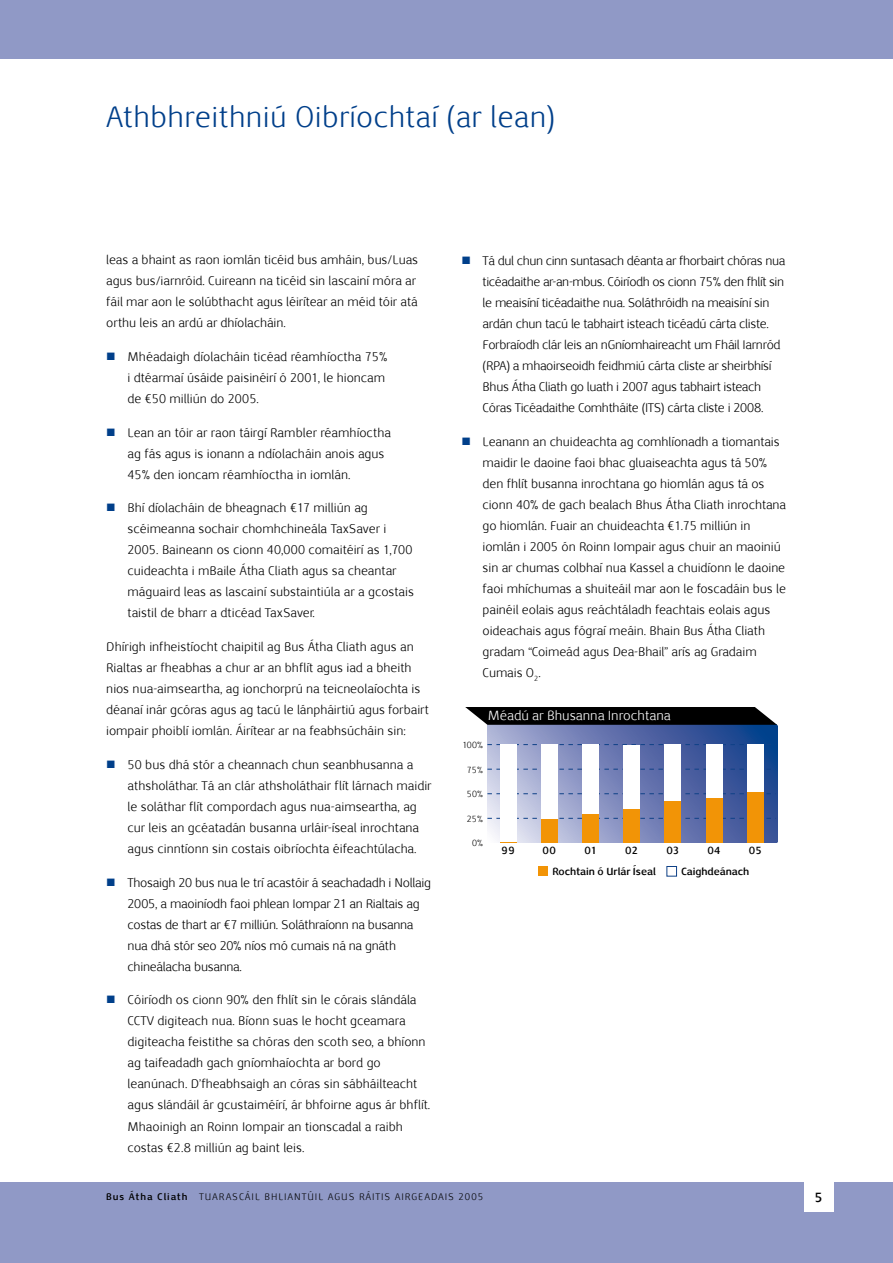
<style>
.page{position:relative;width:893px;height:1263px;background:#9099c6}
.page>*{position:absolute;margin:0;border:0;box-sizing:border-box;transform-origin:0 0}
.t1{font:30px "Nexus Sans";letter-spacing:.01em;color:#003f8a}
.t2{font:13.5px "Nexus Sans";color:#fff}
.t3{font:12.75px/21px "Nexus Sans";letter-spacing:-.005em;color:#000}
.t4{font:12.75px/21px "Nexus Sans";letter-spacing:-.025em;color:#000}
.t5{font:700 10.5px "Nexus Sans";color:#000}
.t6{font:9.75px "Nexus Sans";letter-spacing:.1em;color:#000}
.t7{font:9px "Nexus Sans";color:#000}
.s1{color:#003f8a}
.s2{font-weight:700}
</style>
<div class="page">
<div style="left:0;top:60px;width:893px;height:1122px;background:#fff"></div>
<div style="left:804px;top:1182px;width:29px;height:30px;background:#fff"></div>
<div style="left:538px;top:866px;width:10px;height:10px;background:#f29406"></div>
<div style="left:666px;top:866px;width:11px;height:10px;border:1px solid #0f4187"></div>
<svg style="left:465px;top:707px;width:312px;height:136px"></svg>
<div style="left:541px;top:819px;width:16px;height:24px;background:#f29406"></div>
<div style="left:582px;top:814px;width:17px;height:29px;background:#f29406"></div>
<div style="left:623px;top:809px;width:17px;height:34px;background:#f29406"></div>
<div style="left:665px;top:802px;width:16px;height:41px;background:#f29406"></div>
<div style="left:706px;top:799px;width:16px;height:44px;background:#f29406"></div>
<div style="left:747px;top:793px;width:17px;height:50px;background:#f29406"></div>
<p class="t1" style="left:106px;top:99px;width:451px">Athbhreithniú Oibríochtaí (ar lean)</p>
<p class="t3" style="left:106px;top:249px;width:313px">leas a bhaint as raon iomlán ticéid bus amháin, bus/Luas agus bus/iarnróid. Cuireann na ticéid sin lascainí móra ar fáil mar aon le solúbthacht agus léirítear an méid tóir atá orthu leis an ardú ar dhíolacháin.</p>
<p class="t3" style="left:128px;top:346px;width:261px;text-indent:-21px"><span class="s1">■</span> Mhéadaigh díolacháin ticéad réamhíoctha 75% i dtéarmaí úsáide paisinéirí ó 2001, le hioncam de €50 milliún do 2005.</p>
<p class="t3" style="left:128px;top:422px;width:265px;text-indent:-21px"><span class="s1">■</span> Lean an tóir ar raon táirgí Rambler réamhíoctha ag fás agus is ionann a ndíolacháin anois agus<br>45% den ioncam réamhíoctha in iomlán.</p>
<p class="t3" style="left:128px;top:497px;width:288px;text-indent:-21px"><span class="s1">■</span> Bhí díolacháin de bheagnach €17 milliún ag scéimeanna sochair chomhchineála TaxSaver i 2005. Baineann os cionn 40,000 comaitéirí as 1,700 cuideachta i mBaile Átha Cliath agus sa cheantar máguaird leas as lascainí substaintiúla ar a gcostais taistil de bharr a dticéad TaxSaver.</p>
<p class="t3" style="left:106px;top:636px;width:324px">Dhírigh infheistíocht chaipitil ag Bus Átha Cliath agus an Rialtas ar fheabhas a chur ar an bhflít agus iad a bheith nios nua-aimseartha, ag ionchorprú na teicneolaíochta is déanaí inár gcóras agus ag tacú le lánpháirtiú agus forbairt iompair phoiblí iomlán. Áirítear ar na feabhsúcháin sin:</p>
<p class="t3" style="left:128px;top:754px;width:305px;text-indent:-21px"><span class="s1">■</span> 50 bus dhá stór a cheannach chun seanbhusanna a athsholáthar. Tá an clár athsholáthair flít lárnach maidir le soláthar flít compordach agus nua-aimseartha, ag cur leis an gcéatadán busanna urláir-íseal inrochtana agus cinntíonn sin costais oibríochta éifeachtúlacha.</p>
<p class="t3" style="left:128px;top:872px;width:305px;text-indent:-21px"><span class="s1">■</span> Thosaigh 20 bus nua le trí acastóir á seachadadh i Nollaig 2005, a maoiníodh faoi phlean Iompar 21 an Rialtais ag costas de thart ar €7 milliún. Soláthraíonn na busanna nua dhá stór seo 20% níos mó cumais ná na gnáth chineálacha busanna.</p>
<p class="t3" style="left:128px;top:990px;width:304px;text-indent:-21px"><span class="s1">■</span> Cóiríodh os cionn 90% den fhlít sin le córais slándála CCTV digiteach nua. Bíonn suas le hocht gceamara digiteacha feistithe sa chóras den scoth seo, a bhíonn ag taifeadadh gach gníomhaíochta ar bord go leanúnach. D’fheabhsaigh an córas sin sábháilteacht agus slándáil ár gcustaiméírí, ár bhfoirne agus ár bhflít.<br>Mhaoinigh an Roinn Iompair an tionscadal a raibh costas €2.8 milliún ag baint leis.</p>
<p class="t4" style="left:483px;top:250px;width:304px;text-indent:-21px"><span class="s1">■</span> Tá dul chun cinn suntasach déanta ar fhorbairt chóras nua ticéadaithe ar-an-mbus. Cóiríodh os cionn 75% den fhlít sin le meaisíní ticéadaithe nua. Soláthróidh na meaisíní sin ardán chun tacú le tabhairt isteach ticéadú cárta cliste.<br>Forbraíodh clár leis an nGníomhaireacht um Fháil Iarnród (RPA) a mhaoirseoidh feidhmiú cárta cliste ar sheirbhísí Bhus Átha Cliath go luath i 2007 agus tabhairt isteach Córas Ticéadaithe Comhtháite (ITS) cárta cliste i 2008.</p>
<p class="t3" style="left:483px;top:431px;width:305px;text-indent:-21px"><span class="s1">■</span> Leanann an chuideachta ag comhlíonadh a tiomantais maidir le daoine faoi bhac gluaiseachta agus tá 50% den fhlít busanna inrochtana go hiomlán agus tá os cionn 40% de gach bealach Bhus Átha Cliath inrochtana go hiomlán. Fuair an chuideachta €1.75 milliún in iomlán i 2005 ón Roinn Iompair agus chuir an maoiniú sin ar chumas colbhaí nua Kassel a chuidíonn le daoine faoi mhíchumas a shuiteáil mar aon le foscadáin bus le painéil eolais agus reáchtáladh feachtais eolais agus oideachais agus fógraí meáin. Bhain Bus Átha Cliath gradam “Coimeád agus Dea-Bhail” arís ag Gradaim Cumais O<sub>2</sub>.</p>
<p class="t2" style="left:488px;top:707px;width:185px">Méadú ar Bhusanna Inrochtana</p>
<p class="t7" style="left:462px;top:740px;width:22px">100%</p>
<p class="t7" style="left:467px;top:764px;width:17px">75%</p>
<p class="t7" style="left:467px;top:789px;width:17px">50%</p>
<p class="t7" style="left:467px;top:813px;width:17px">25%</p>
<p class="t7" style="left:472px;top:838px;width:12px">0%</p>
<p class="t5" style="left:501px;top:844px;width:15px">99</p>
<p class="t5" style="left:543px;top:844px;width:15px">00</p>
<p class="t5" style="left:584px;top:844px;width:14px">01</p>
<p class="t5" style="left:625px;top:844px;width:14px">02</p>
<p class="t5" style="left:666px;top:844px;width:14px">03</p>
<p class="t5" style="left:708px;top:844px;width:15px">04</p>
<p class="t5" style="left:749px;top:844px;width:15px">05</p>
<p class="t5" style="left:552px;top:864px;width:105px">Rochtain ó Urlár Íseal</p>
<p class="t5" style="left:681px;top:864px;width:70px">Caighdeánach</p>
<p class="t6" style="left:106px;top:1191px;width:379px"><span class="s2">Bus Átha Cliath</span> TUARASCÁIL BHLIANTÚIL AGUS RÁITIS AIRGEADAIS 2005</p>
</div>
